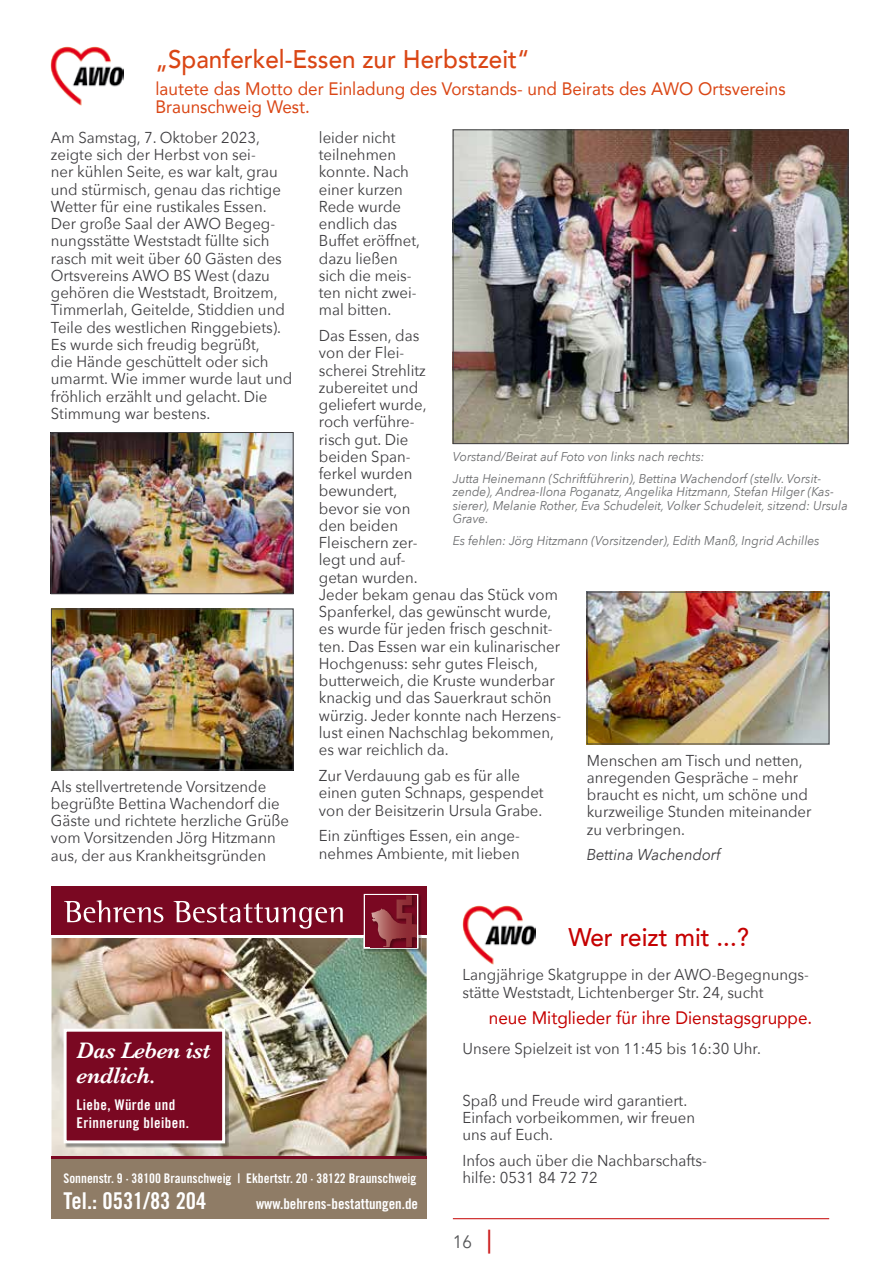
<style>
.page{position:relative;width:893px;height:1263px;background:#fff}
.page>*{position:absolute;margin:0;border:0;box-sizing:border-box;transform-origin:0 0}
.t1{font:500 25.5px "Avenir";color:#da4615;scale:.95 1}
.t2{font:500 25.5px "Avenir";color:#c50000;scale:.95 1}
.t3{font:italic 600 23.25px/24.5px "Baskerville";letter-spacing:-.02em;color:#fff}
.t4{font:23.1px "Trade Gothic Bold Cond Twenty";color:#fff}
.t5{font:18px/18px "Avenir";color:#da4615;scale:.95 1}
.t6{font:18px "Avenir";color:#c50000;scale:.95 1}
.t7{font:18px "Avenir";color:#555658;scale:.95 1}
.t8{font:15.75px/17.2px "Avenir Next";color:#3e3d40;scale:.95 1}
.t9{font:italic 15.75px "Avenir Next";color:#3e3d40;scale:.95 1}
.t10{font:14.7px/17.7px "Trade Gothic Bold Cond Twenty";letter-spacing:.03em;color:#fff}
.t11{font:14.7px "Trade Gothic Bold Cond Twenty";color:#fff}
.t12{font:13.2px "Trade Gothic Bold Cond Twenty";color:#fff}
.t13{font:italic 12.75px/13.5px "Avenir Next";color:#6b6c6e;scale:.95 1}
.s1{font-family:"Arial";font-size:25.5px;color:#cb1a1a}
</style>
<div class="page">
<hr style="left:453px;top:1218px;width:376px;height:1px;background:#c50000">
<img style="left:51px;top:47px;width:73px;height:59px">
<img style="left:589px;top:594px;width:238px;height:148px">
<div style="left:587px;top:592px;width:242px;height:152px;border:1px solid #3e3d40"></div>
<img style="left:53px;top:434px;width:238px;height:158px">
<div style="left:51px;top:432px;width:242px;height:162px;border:1px solid #3e3d40"></div>
<img style="left:53px;top:611px;width:238px;height:157px">
<div style="left:51px;top:609px;width:242px;height:161px;border:1px solid #3e3d40"></div>
<img style="left:455px;top:132px;width:391px;height:310px">
<div style="left:453px;top:130px;width:395px;height:314px;border:1px solid #3e3d40"></div>
<img style="left:462px;top:905px;width:73px;height:59px">
<img style="left:52px;top:938px;width:375px;height:218px">
<img style="left:64px;top:1029px;width:165px;height:118px">
<div style="left:65px;top:1030px;width:159px;height:112px;background:#7a0822"></div>
<div style="left:64px;top:1029px;width:161px;height:114px;border:3px solid #fff"></div>
<div style="left:52px;top:886px;width:375px;height:49px;background:#7a0822"></div>
<svg style="left:64px;top:900px;width:279px;height:29px"></svg>
<img style="left:363px;top:893px;width:59px;height:59px">
<svg style="left:364px;top:894px;width:54px;height:54px"></svg>
<div style="left:52px;top:1156px;width:375px;height:58px;background:#7a0822"></div>
<div style="left:52px;top:1159px;width:375px;height:60px;background:#8f7c66"></div>
<h1 class="t1" style="left:156px;top:37px;width:395px">„Spanferkel-Essen zur Herbstzeit“</h1>
<p class="t5" style="left:156px;top:79px;width:665px">lautete das Motto der Einladung des Vorstands- und Beirats des AWO Ortsvereins<br>Braunschweig West.</p>
<p class="t8" style="left:51px;top:128px;width:256px">Am Samstag, 7. Oktober 2023, zeigte sich der Herbst von sei-<br>ner kühlen Seite, es war kalt, grau und stürmisch, genau das richtige<br>Wetter für eine rustikales Essen.<br>Der große Saal der AWO Begeg&shy;nungsstätte Weststadt füllte sich rasch mit weit über 60 Gästen des<br>Ortsvereins AWO BS West (dazu gehören die Weststadt, Broitzem,<br>Timmerlah, Geitelde, Stiddien und<br>Teile des westlichen Ringgebiets).<br>Es wurde sich freudig begrüßt,<br>die Hände geschüttelt oder sich umarmt. Wie immer wurde laut und fröhlich erzählt und gelacht. Die<br>Stimmung war bestens.</p>
<p class="t8" style="left:319px;top:128px;width:108px">leider nicht teilnehmen konnte. Nach einer kurzen<br>Rede wurde endlich das<br>Buffet eröffnet, dazu ließen sich die meis&shy;ten nicht zwei&shy;mal bitten.</p>
<p class="t8" style="left:319px;top:326px;width:257px">Das Essen, das<br>von der Flei-<br>scherei Strehlitz<br>zubereitet und<br>geliefert wurde,<br>roch verführe-<br>risch gut. Die<br>beiden Span-<br>ferkel wurden<br>bewundert,<br>bevor sie von<br>den beiden<br>Fleischern zer-<br>legt und auf-<br>getan wurden.<br>Jeder bekam genau das Stück vom<br>Spanferkel, das gewünscht wurde, es wurde für jeden frisch geschnit&shy;ten. Das Essen war ein kulinarischer<br>Hochgenuss: sehr gutes Fleisch, butterweich, die Kruste wunderbar knackig und das Sauerkraut schön würzig. Jeder konnte nach Herzens&shy;lust einen Nachschlag bekommen, es war reichlich da.</p>
<p class="t8" style="left:319px;top:766px;width:238px">Zur Verdauung gab es für alle einen guten Schnaps, gespendet von der Beisitzerin Ursula Grabe.</p>
<p class="t8" style="left:319px;top:826px;width:213px">Ein zünftiges Essen, ein ange&shy;nehmes Ambiente, mit lieben</p>
<p class="t13" style="left:453px;top:445px;width:389px;line-height:22px">Vorstand/Beirat auf Foto von links nach rechts:<br>Jutta Heinemann (Schriftführerin), Bettina Wachendorf (stellv. Vorsit-</p>
<p class="t13" style="left:453px;top:485px;width:417px">zende), Andrea-Ilona Poganatz, Angelika Hitzmann, Stefan Hilger (Kas&shy;sierer), Melanie Rother, Eva Schudeleit, Volker Schudeleit, sitzend: Ursula<br>Grave.</p>
<p class="t13" style="left:453px;top:534px;width:388px">Es fehlen: Jörg Hitzmann (Vorsitzender), Edith Manß, Ingrid Achilles</p>
<p class="t8" style="left:587px;top:751px;width:238px">Menschen am Tisch und netten, anregenden Gespräche – mehr braucht es nicht, um schöne und kurzweilige Stunden miteinander zu verbringen.</p>
<p class="t9" style="left:587px;top:842px;width:142px">Bettina Wachendorf</p>
<p class="t8" style="left:51px;top:777px;width:252px">Als stellvertretende Vorsitzende begrüßte Bettina Wachendorf die Gäste und richtete herzliche Grüße vom Vorsitzenden Jörg Hitzmann aus, der aus Krankheitsgründen</p>
<h2 class="t3" style="left:77px;top:1039px;width:135px">Das Leben ist endlich.</h2>
<p class="t10" style="left:77px;top:1096px;width:114px">Liebe, Würde und<br>Erinnerung bleiben.</p>
<p class="t12" style="left:64px;top:1170px;width:354px">Sonnenstr. 9 · 38100 Braunschweig | Ekbertstr. 20 · 38122 Braunschweig</p>
<p class="t11" style="left:256px;top:1195px;width:163px">www.behrens-bestattungen.de</p>
<h3 class="t4" style="left:64px;top:1187px;width:145px">Tel.: 0531/83 204</h3>
<h1 class="t2" style="left:568px;top:915px;width:192px">Wer reizt mit ...?</h1>
<p class="t8" style="left:462px;top:965px;width:366px">Langjährige Skatgruppe in der AWO-Begegnungs&shy;stätte Weststadt, Lichtenberger Str. 24, sucht</p>
<p class="t6" style="left:489px;top:1003px;width:342px">neue Mitglieder für ihre Dienstagsgruppe.</p>
<p class="t8" style="left:462px;top:1039px;width:316px">Unsere Spielzeit ist von 11:45 bis 16:30 Uhr.</p>
<p class="t8" style="left:462px;top:1091px;width:246px">Spaß und Freude wird garantiert.<br>Einfach vorbeikommen, wir freuen uns auf Euch.</p>
<p class="t8" style="left:462px;top:1151px;width:259px">Infos auch über die Nachbarschafts&shy;hilfe: 0531 84 72 72</p>
<p class="t7" style="left:453px;top:1230px;width:43px">16 <span class="s1">|</span></p>
</div>
